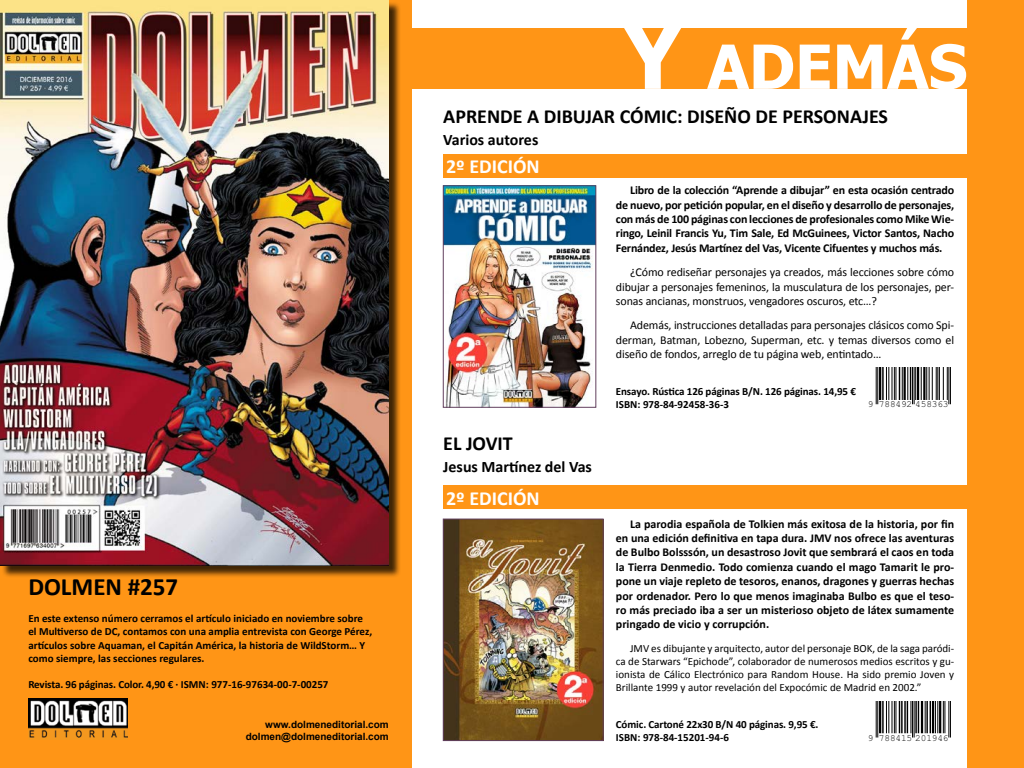
<style>
.page{position:relative;width:1024px;height:768px;background:#fff}
.page>*{position:absolute;margin:0;border:0;box-sizing:border-box;transform-origin:0 0}
.t1{font:700 60.9px "Tahoma";color:#fff}
.t2{font:700 25px "Calibri";color:#000}
.t3{font:700 20px "Calibri";color:#000}
.t4{font:700 20px "Calibri";color:#fff}
.t5{font:700 16px "Calibri";color:#000}
.t6{font:700 12px/14.4px "Calibri";letter-spacing:-.015em;color:#000;text-align:justify}
.t7{font:12px/14.4px "Calibri";letter-spacing:-.01em;color:#000;text-align:justify}
.t8{font:700 11px/13.2px "Calibri";color:#000}
.t9{font:11px/13.2px "Calibri";color:#000;text-align:justify}
.t10{font:700 10px/12px "Arial";color:#000;text-align:right}
.t11{font:9.5px "Helvetica";letter-spacing:-.015em;color:#000}
.s1{font-size:87px}
</style>
<div class="page">
<div style="left:0;top:28px;width:1024px;height:61px;background:#ff9516"></div>
<div style="left:967px;top:0;width:57px;height:768px;background:#ff9516"></div>
<div style="left:0;top:0;width:411px;height:768px;background:#ff9516"></div>
<img style="left:28px;top:698px;width:100px;height:42px">
<div style="left:2px;top:2px;width:399px;height:576px;background:#000;opacity:.75"></div>
<img style="left:0;top:0;width:389px;height:566px">
<hr style="left:876px;top:368px;width:1px;height:36px;background:#000">
<hr style="left:877px;top:368px;width:1px;height:36px;background:#000">
<hr style="left:879px;top:368px;width:2px;height:32px;background:#000">
<hr style="left:882px;top:368px;width:2px;height:32px;background:#000">
<hr style="left:886px;top:368px;width:1px;height:32px;background:#000">
<hr style="left:889px;top:368px;width:1px;height:32px;background:#000">
<hr style="left:892px;top:368px;width:1px;height:32px;background:#000">
<hr style="left:894px;top:368px;width:1px;height:32px;background:#000">
<hr style="left:896px;top:368px;width:1px;height:32px;background:#000">
<hr style="left:899px;top:368px;width:1px;height:32px;background:#000">
<hr style="left:902px;top:368px;width:1px;height:32px;background:#000">
<hr style="left:904px;top:368px;width:2px;height:32px;background:#000">
<hr style="left:907px;top:368px;width:1px;height:32px;background:#000">
<hr style="left:910px;top:368px;width:1px;height:32px;background:#000">
<hr style="left:912px;top:368px;width:1px;height:36px;background:#000">
<hr style="left:914px;top:368px;width:1px;height:36px;background:#000">
<hr style="left:915px;top:368px;width:1px;height:32px;background:#000">
<hr style="left:917px;top:368px;width:2px;height:32px;background:#000">
<hr style="left:921px;top:368px;width:1px;height:32px;background:#000">
<hr style="left:923px;top:368px;width:3px;height:32px;background:#000">
<hr style="left:926px;top:368px;width:1px;height:32px;background:#000">
<hr style="left:929px;top:368px;width:1px;height:32px;background:#000">
<hr style="left:932px;top:368px;width:1px;height:32px;background:#000">
<hr style="left:936px;top:368px;width:1px;height:32px;background:#000">
<hr style="left:937px;top:368px;width:1px;height:32px;background:#000">
<hr style="left:939px;top:368px;width:1px;height:32px;background:#000">
<hr style="left:943px;top:368px;width:1px;height:32px;background:#000">
<hr style="left:947px;top:368px;width:1px;height:32px;background:#000">
<hr style="left:949px;top:368px;width:1px;height:36px;background:#000">
<hr style="left:950px;top:368px;width:1px;height:36px;background:#000">
<hr style="left:876px;top:701px;width:1px;height:37px;background:#000">
<hr style="left:877px;top:701px;width:1px;height:37px;background:#000">
<hr style="left:879px;top:701px;width:2px;height:32px;background:#000">
<hr style="left:882px;top:701px;width:2px;height:32px;background:#000">
<hr style="left:886px;top:701px;width:1px;height:32px;background:#000">
<hr style="left:889px;top:701px;width:1px;height:32px;background:#000">
<hr style="left:892px;top:701px;width:1px;height:32px;background:#000">
<hr style="left:894px;top:701px;width:1px;height:32px;background:#000">
<hr style="left:896px;top:701px;width:1px;height:32px;background:#000">
<hr style="left:899px;top:701px;width:1px;height:32px;background:#000">
<hr style="left:901px;top:701px;width:2px;height:32px;background:#000">
<hr style="left:904px;top:701px;width:2px;height:32px;background:#000">
<hr style="left:907px;top:701px;width:1px;height:32px;background:#000">
<hr style="left:911px;top:701px;width:1px;height:32px;background:#000">
<hr style="left:912px;top:701px;width:1px;height:37px;background:#000">
<hr style="left:914px;top:701px;width:1px;height:37px;background:#000">
<hr style="left:915px;top:701px;width:2px;height:32px;background:#000">
<hr style="left:918px;top:701px;width:1px;height:32px;background:#000">
<hr style="left:921px;top:701px;width:2px;height:32px;background:#000">
<hr style="left:925px;top:701px;width:1px;height:32px;background:#000">
<hr style="left:926px;top:701px;width:2px;height:32px;background:#000">
<hr style="left:930px;top:701px;width:1px;height:32px;background:#000">
<hr style="left:932px;top:701px;width:2px;height:32px;background:#000">
<hr style="left:935px;top:701px;width:1px;height:32px;background:#000">
<hr style="left:937px;top:701px;width:1px;height:32px;background:#000">
<hr style="left:939px;top:701px;width:2px;height:32px;background:#000">
<hr style="left:943px;top:701px;width:1px;height:32px;background:#000">
<hr style="left:945px;top:701px;width:1px;height:32px;background:#000">
<hr style="left:949px;top:701px;width:1px;height:37px;background:#000">
<hr style="left:950px;top:701px;width:1px;height:37px;background:#000">
<img style="left:445px;top:521px;width:157px;height:218px">
<div style="left:443px;top:519px;width:161px;height:222px;border:1px solid #613f5d"></div>
<img style="left:445px;top:187px;width:149px;height:219px">
<div style="left:443px;top:185px;width:153px;height:223px;border:1px solid #613f5d"></div>
<div style="left:443px;top:154px;width:546px;height:23px;background:#ff9516"></div>
<div style="left:443px;top:486px;width:546px;height:23px;background:#ff9516"></div>
<h2 class="t2" style="left:28px;top:571px;width:151px">DOLMEN #257</h2>
<p class="t8" style="left:28px;top:612px;width:345px">En este extenso número cerramos el artículo iniciado en noviembre sobre el Multiverso de DC, contamos con una amplia entrevista con George Pérez, artículos sobre Aquaman, el Capitán América, la historia de WildStorm… Y como siempre, las secciones regulares.</p>
<p class="t8" style="left:28px;top:678px;width:302px">Revista. 96 páginas. Color. 4,90 € · ISMN: 977-16-97634-00-7-00257</p>
<p class="t10" style="left:246px;top:718px;width:145px">www.dolmeneditorial.com dolmen@dolmeneditorial.com</p>
<h1 class="t1" style="left:623px;top:24px;width:345px"><span class="s1">Y</span> ADEMÁS</h1>
<h3 class="t3" style="left:443px;top:103px;width:446px">APRENDE A DIBUJAR CÓMIC: DISEÑO DE PERSONAJES</h3>
<h3 class="t5" style="left:443px;top:130px;width:97px">Varios autores</h3>
<h3 class="t4" style="left:446px;top:154px;width:95px">2º EDICIÓN</h3>
<h3 class="t3" style="left:443px;top:431px;width:71px">EL JOVIT</h3>
<h3 class="t5" style="left:443px;top:457px;width:150px">Jesus Martínez del Vas</h3>
<h3 class="t4" style="left:446px;top:485px;width:95px">2º EDICIÓN</h3>
<p class="t6" style="left:616px;top:183px;width:340px;text-indent:14px">Libro de la colección “Aprende a dibujar” en esta ocasión centrado de nuevo, por petición popular, en el diseño y desarrollo de personajes, con más de 100 páginas con lecciones de profesionales como Mike Wie&shy;ringo, Leinil Francis Yu, Tim Sale, Ed McGuinees, Victor Santos, Nacho Fernández, Jesús Martínez del Vas, Vicente Cifuentes y muchos más.</p>
<p class="t7" style="left:616px;top:265px;width:340px;text-indent:14px">¿Cómo rediseñar personajes ya creados, más lecciones sobre cómo dibujar a personajes femeninos, la musculatura de los personajes, per&shy;sonas ancianas, monstruos, vengadores oscuros, etc…?</p>
<p class="t7" style="left:616px;top:318px;width:340px;text-indent:14px">Además, instrucciones detalladas para personajes clásicos como Spi&shy;derman, Batman, Lobezno, Superman, etc. y temas diversos como el diseño de fondos, arreglo de tu página web, entintado…</p>
<p class="t8" style="left:616px;top:384px;width:242px">Ensayo. Rústica 126 páginas B/N. 126 páginas. 14,95 €<br>ISBN: 978-84-92458-36-3</p>
<p class="t11" style="left:868px;top:399px;width:82px">9 788492 458363</p>
<p class="t6" style="left:616px;top:516px;width:340px;text-indent:14px">La parodia española de Tolkien más exitosa de la historia, por fin en una edición definitiva en tapa dura. JMV nos ofrece las aventuras de Bulbo Bolsssón, un desastroso Jovit que sembrará el caos en toda la Tierra Denmedio. Todo comienza cuando el mago Tamarit le pro&shy;pone un viaje repleto de tesoros, enanos, dragones y guerras hechas por ordenador. Pero lo que menos imaginaba Bulbo es que el teso&shy;ro más preciado iba a ser un misterioso objeto de látex sumamente pringado de vicio y corrupción.</p>
<p class="t9" style="left:616px;top:641px;width:340px;text-indent:14px">JMV es dibujante y arquitecto, autor del personaje BOK, de la saga paródi&shy;ca de Starwars “Epichode”, colaborador de numerosos medios escritos y gu&shy;ionista de Cálico Electrónico para Random House. Ha sido premio Joven y Brillante 1999 y autor revelación del Expocómic de Madrid en 2002.”</p>
<p class="t8" style="left:616px;top:718px;width:204px">Cómic. Cartoné 22x30 B/N 40 páginas. 9,95 €.<br>ISBN: 978-84-15201-94-6</p>
<p class="t11" style="left:868px;top:732px;width:82px">9 788415 201946</p>
</div>
